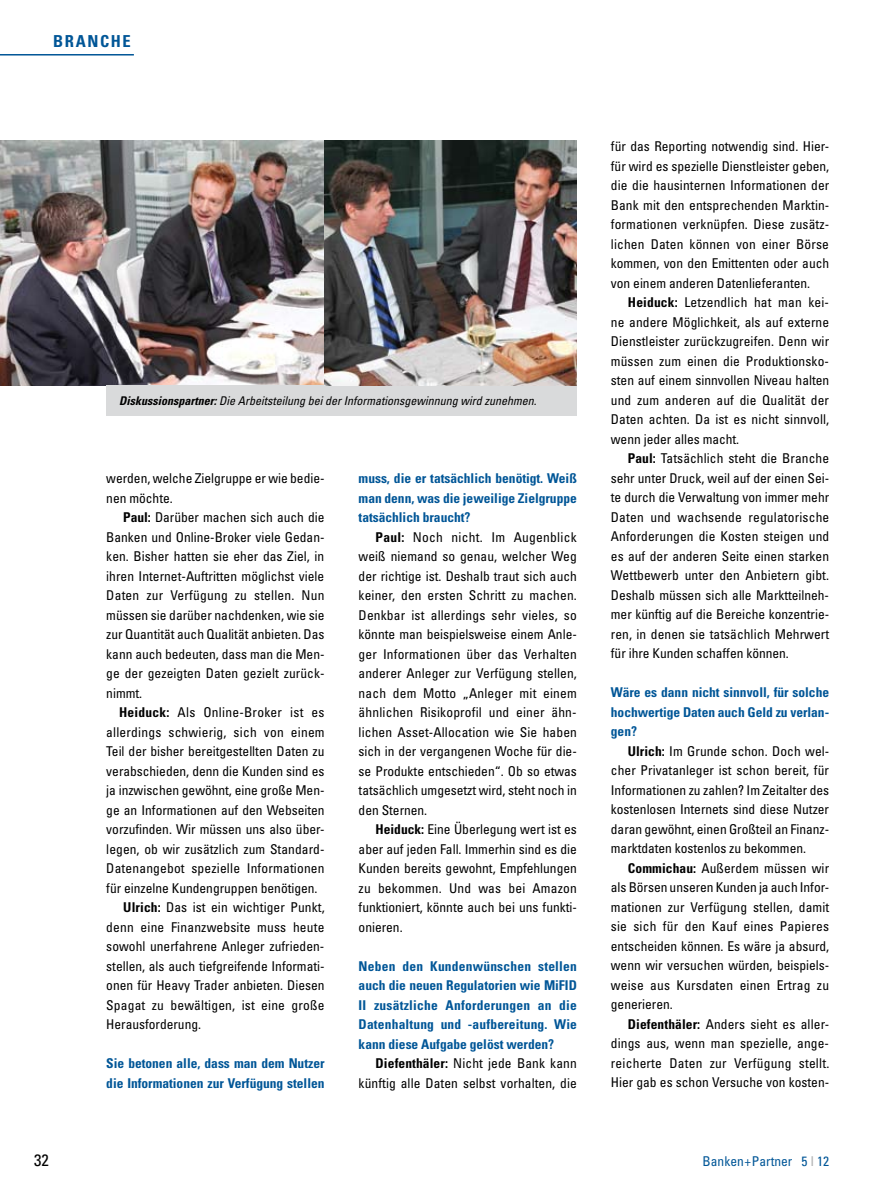
<style>
.page{position:relative;width:893px;height:1191px;background:#fff}
.page>*{position:absolute;margin:0;border:0;box-sizing:border-box;transform-origin:0 0}
.t1{font:700 condensed 16.5px "Univers LT Std";color:#005697}
.t2{font:condensed 16.5px "Univers LT Std";color:#000}
.t3{font:condensed 13.5px/19.5px "Univers LT Std";color:#000;text-align:justify}
.t4{font:700 condensed 13.5px/19.5px "Univers LT Std";color:#005697;text-align:justify}
.t5{font:condensed 13.5px "Univers LT Std";letter-spacing:.02em;color:#000}
.t6{font:condensed 13.5px "Univers LT Std";color:#005697}
.t7{font:italic condensed 12px "Univers LT Std";color:#000}
.s1{font-weight:700}
.s2{color:#b1b3b4}
</style>
<div class="page">
<img style="left:0;top:140px;width:577px;height:246px">
<div style="left:106px;top:386px;width:471px;height:30px;background:#d9dadb"></div>
<hr style="left:0;top:54px;width:134px;height:2px;background:#005697">
<p class="t1" style="left:53px;top:31px;width:12px">branche</p>
<p class="t2" style="left:34px;top:1149px;width:16px">32</p>
<p class="t7" style="left:119px;top:393px;width:419px"><span class="s1">Diskussionspartner:</span> Die Arbeitsteilung bei der Informationsgewinnung wird zunehmen.</p>
<p class="t3" style="left:106px;top:468px;width:220px">werden, welche Zielgruppe er wie bedie&shy;nen möchte.</p>
<p class="t3" style="left:106px;top:507px;width:220px;text-indent:17px"><span class="s1">Paul:</span> Darüber machen sich auch die Banken und Online-Broker viele Gedan&shy;ken. Bisher hatten sie eher das Ziel, in ihren Internet-Auftritten möglichst viele Daten zur Verfügung zu stellen. Nun müssen sie darüber nachdenken, wie sie zur Quantität auch Qualität anbieten. Das kann auch bedeuten, dass man die Men&shy;ge der gezeigten Daten gezielt zurück&shy;nimmt.</p>
<p class="t5" style="left:119px;top:704px;width:207px"><span class="s1">Heiduck:</span> Als Online-Broker ist es</p>
<p class="t3" style="left:106px;top:722px;width:220px">allerdings schwierig, sich von einem</p>
<p class="t3" style="left:106px;top:741px;width:220px">Teil der bisher bereitgestellten Daten zu</p>
<p class="t3" style="left:106px;top:761px;width:220px">verabschieden, denn die Kunden sind es</p>
<p class="t3" style="left:106px;top:780px;width:220px">ja inzwischen gewöhnt, eine große Men-</p>
<p class="t3" style="left:106px;top:800px;width:220px">ge an Informationen auf den Webseiten</p>
<p class="t3" style="left:106px;top:819px;width:220px">vorzufinden. Wir müssen uns also über-</p>
<p class="t3" style="left:106px;top:839px;width:220px">legen, ob wir zusätzlich zum Standard-</p>
<p class="t3" style="left:106px;top:858px;width:220px">Datenangebot spezielle Informationen</p>
<p class="t3" style="left:106px;top:878px;width:213px">für einzelne Kundengruppen benötigen.</p>
<p class="t3" style="left:123px;top:897px;width:203px"><span class="s1">Ulrich:</span> Das ist ein wichtiger Punkt,</p>
<p class="t3" style="left:106px;top:917px;width:220px">denn eine Finanzwebsite muss heute</p>
<p class="t3" style="left:106px;top:936px;width:220px">sowohl unerfahrene Anleger zufrieden-</p>
<p class="t3" style="left:106px;top:956px;width:220px">stellen, als auch tiefgreifende Informati-</p>
<p class="t3" style="left:106px;top:975px;width:220px">onen für Heavy Trader anbieten. Diesen</p>
<p class="t3" style="left:106px;top:995px;width:220px">Spagat zu bewältigen, ist eine große</p>
<p class="t3" style="left:106px;top:1014px;width:96px">Herausforderung.</p>
<p class="t4" style="left:106px;top:1053px;width:220px">Sie betonen alle, dass man dem Nutzer die Informationen zur Verfügung stellen</p>
<p class="t4" style="left:359px;top:468px;width:220px">muss, die er tatsächlich benötigt. Weiß man denn, was die jeweilige Zielgruppe tatsächlich braucht?</p>
<p class="t3" style="left:359px;top:527px;width:220px;text-indent:17px"><span class="s1">Paul:</span> Noch nicht. Im Augenblick weiß niemand so genau, welcher Weg der richtige ist. Deshalb traut sich auch keiner, den ersten Schritt zu machen.<br>Denkbar ist allerdings sehr vieles, so könnte man beispielsweise einem Anle&shy;ger Informationen über das Verhalten anderer Anleger zur Verfügung stellen, nach dem Motto „Anleger mit einem ähnlichen Risikoprofil und einer ähn&shy;lichen Asset-Allocation wie Sie haben sich in der vergangenen Woche für die&shy;se Produkte entschieden“. Ob so etwas tatsächlich umgesetzt wird, steht noch in den Sternen.</p>
<p class="t3" style="left:359px;top:819px;width:220px;text-indent:17px"><span class="s1">Heiduck:</span> Eine Überlegung wert ist es aber auf jeden Fall. Immerhin sind es die Kunden bereits gewohnt, Empfehlungen zu bekommen. Und was bei Amazon funktioniert, könnte auch bei uns funkti&shy;onieren.</p>
<p class="t4" style="left:359px;top:956px;width:220px">Neben den Kundenwünschen stellen auch die neuen Regulatorien wie MiFID II zusätzliche Anforderungen an die Datenhaltung und -aufbereitung. Wie kann diese Aufgabe gelöst werden?</p>
<p class="t3" style="left:359px;top:1053px;width:220px;text-align:right"><span class="s1">Diefenthäler:</span> Nicht jede Bank kann künftig alle Daten selbst vorhalten, die</p>
<p class="t3" style="left:611px;top:137px;width:220px">für das Reporting notwendig sind. Hier&shy;für wird es spezielle Dienstleister geben, die die hausinternen Informationen der Bank mit den entsprechenden Marktin&shy;formationen verknüpfen. Diese zusätz&shy;lichen Daten können von einer Börse kommen, von den Emittenten oder auch von einem anderen Datenlieferanten.</p>
<p class="t3" style="left:611px;top:293px;width:220px;text-indent:17px"><span class="s1">Heiduck:</span> Letzendlich hat man kei&shy;ne andere Möglichkeit, als auf externe Dienstleister zurückzugreifen. Denn wir müssen zum einen die Produktionsko&shy;sten auf einem sinnvollen Niveau halten und zum anderen auf die Qualität der Daten achten. Da ist es nicht sinnvoll, wenn jeder alles macht.</p>
<p class="t3" style="left:611px;top:448px;width:220px;text-indent:17px"><span class="s1">Paul:</span> Tatsächlich steht die Branche sehr unter Druck, weil auf der einen Sei&shy;te durch die Verwaltung von immer mehr Daten und wachsende regulatorische Anforderungen die Kosten steigen und es auf der anderen Seite einen starken Wettbewerb unter den Anbietern gibt.<br>Deshalb müssen sich alle Marktteilneh&shy;mer künftig auf die Bereiche konzentrie&shy;ren, in denen sie tatsächlich Mehrwert für ihre Kunden schaffen können.</p>
<p class="t4" style="left:611px;top:683px;width:220px">Wäre es dann nicht sinnvoll, für solche hochwertige Daten auch Geld zu verlan&shy;gen?</p>
<p class="t3" style="left:611px;top:741px;width:220px;text-indent:17px"><span class="s1">Ulrich:</span> Im Grunde schon. Doch wel&shy;cher Privatanleger ist schon bereit, für Informationen zu zahlen? Im Zeitalter des kostenlosen Internets sind diese Nutzer daran gewöhnt, einen Großteil an Finanz&shy;marktdaten kostenlos zu bekommen.</p>
<p class="t3" style="left:611px;top:858px;width:220px;text-indent:17px"><span class="s1">Commichau:</span> Außerdem müssen wir als Börsen unseren Kunden ja auch Infor&shy;mationen zur Verfügung stellen, damit sie sich für den Kauf eines Papieres entscheiden können. Es wäre ja absurd, wenn wir versuchen würden, beispiels&shy;weise aus Kursdaten einen Ertrag zu generieren.</p>
<p class="t3" style="left:611px;top:1014px;width:220px;text-indent:17px"><span class="s1">Diefenthäler:</span> Anders sieht es aller&shy;dings aus, wenn man spezielle, ange&shy;reicherte Daten zur Verfügung stellt.<br>Hier gab es schon Versuche von kosten-</p>
<p class="t6" style="left:703px;top:1152px;width:128px">Banken+Partner 5 <span class="s2">I</span> 12</p>
</div>
